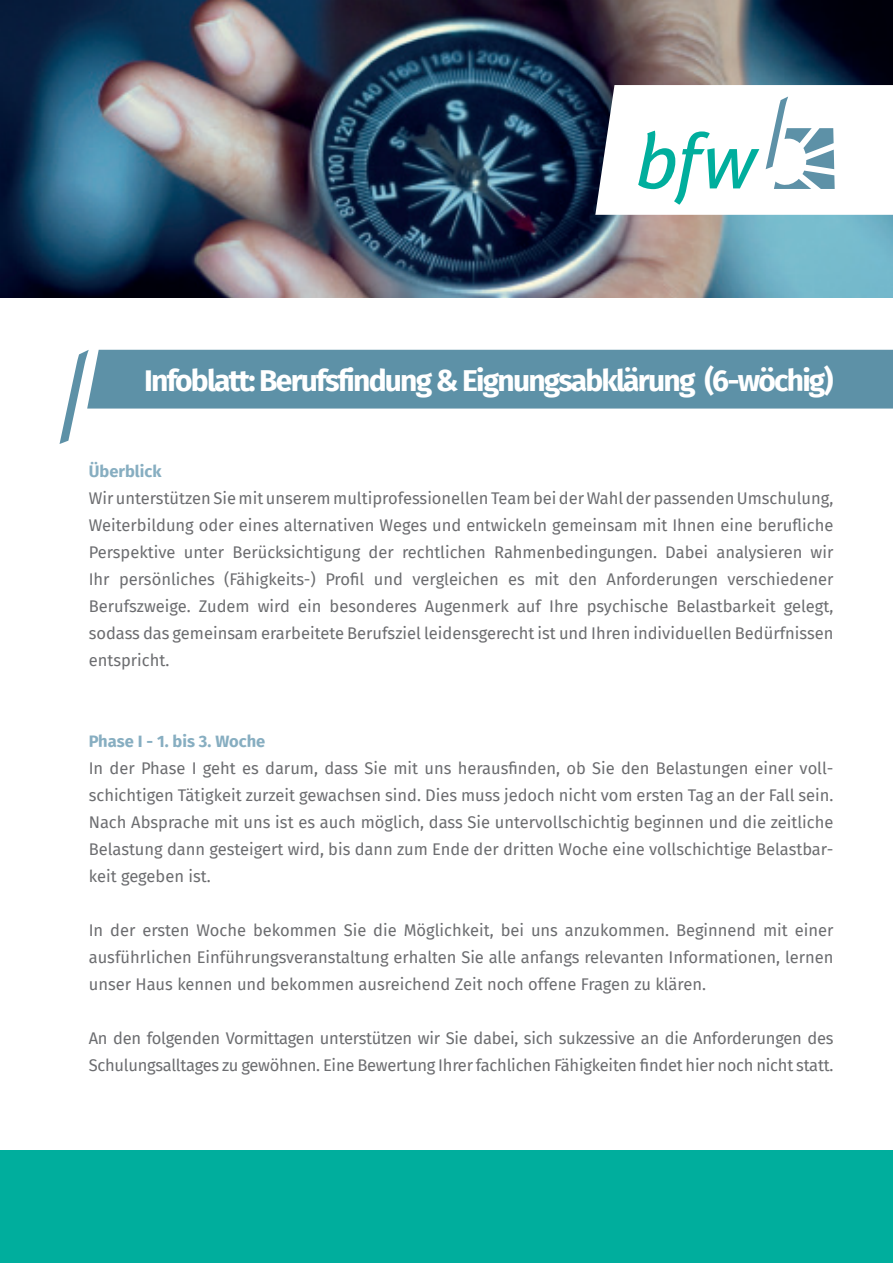
<style>
.page{position:relative;width:893px;height:1263px;background:#fff}
.page>*{position:absolute;margin:0;border:0;box-sizing:border-box;transform-origin:0 0}
.t1{font:700 30px "Fira Sans";letter-spacing:-.06em;color:#fff}
.t2{font:16.5px/27px "Fira Sans";letter-spacing:-.015em;color:#6c6d70;text-align:justify}
.t3{font:700 16.5px "Fira Sans";color:#87aec1}
</style>
<div class="page">
<img style="left:0;top:0;width:893px;height:298px">
<svg style="left:595px;top:85px;width:298px;height:130px"></svg>
<div style="left:0;top:1150px;width:893px;height:113px;background:#00ae9d"></div>
<div style="left:89px;top:350px;width:804px;height:59px;background:#5d91a7"></div>
<svg style="left:60px;top:350px;width:29px;height:94px"></svg>
<h1 class="t1" style="left:144px;top:355px;width:691px">Infoblatt: Berufsfindung &amp; Eignungsabklärung (6-wöchig)</h1>
<p class="t3" style="left:89px;top:457px;width:74px">Überblick</p>
<p class="t2" style="left:89px;top:484px;width:746px">Wir unterstützen Sie mit unserem multiprofessionellen Team bei der Wahl der passenden Umschulung, Weiterbildung oder eines alternativen Weges und entwickeln gemeinsam mit Ihnen eine berufliche Perspektive unter Berücksichtigung der rechtlichen Rahmenbedingungen. Dabei analysieren wir Ihr persönliches (Fähigkeits-) Profil und vergleichen es mit den Anforderungen verschiedener Berufszweige. Zudem wird ein besonderes Augenmerk auf Ihre psychische Belastbarkeit gelegt, sodass das gemeinsam erarbeitete Berufsziel leidensgerecht ist und Ihren individuellen Bedürfnissen entspricht.</p>
<p class="t3" style="left:89px;top:727px;width:178px">Phase I - 1. bis 3. Woche</p>
<p class="t2" style="left:89px;top:754px;width:746px">In der Phase I geht es darum, dass Sie mit uns herausfinden, ob Sie den Belastungen einer voll&shy;schichtigen Tätigkeit zurzeit gewachsen sind. Dies muss jedoch nicht vom ersten Tag an der Fall sein.<br>Nach Absprache mit uns ist es auch möglich, dass Sie untervollschichtig beginnen und die zeitliche Belastung dann gesteigert wird, bis dann zum Ende der dritten Woche eine vollschichtige Belastbar&shy;keit gegeben ist.</p>
<p class="t2" style="left:89px;top:916px;width:746px">In der ersten Woche bekommen Sie die Möglichkeit, bei uns anzukommen. Beginnend mit einer ausführlichen Einführungsveranstaltung erhalten Sie alle anfangs relevanten Informationen, lernen unser Haus kennen und bekommen ausreichend Zeit noch offene Fragen zu klären.</p>
<p class="t2" style="left:89px;top:1024px;width:746px">An den folgenden Vormittagen unterstützen wir Sie dabei, sich sukzessive an die Anforderungen des<br>Schulungsalltages zu gewöhnen. Eine Bewertung Ihrer fachlichen Fähigkeiten findet hier noch nicht statt.</p>
</div>
